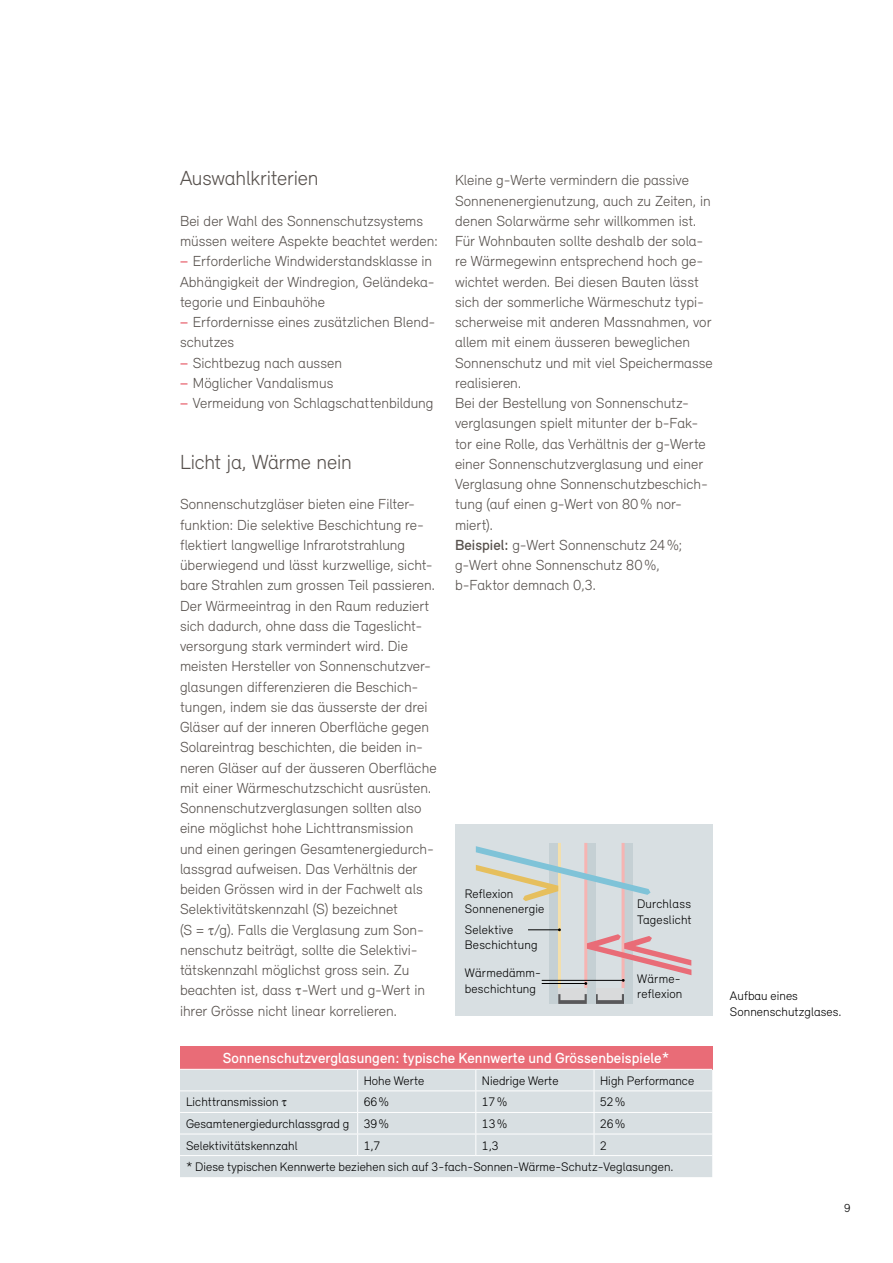
<style>
.page{position:relative;width:893px;height:1263px;background:#fff}
.page>*{position:absolute;margin:0;border:0;box-sizing:border-box;transform-origin:0 0}
.t1{font:300 21px "Relevant";letter-spacing:-.01em;color:#57514d}
.t2{font:300 15px/20.2px "Relevant";color:#57514d}
.t3{font:500 15px "Relevant";letter-spacing:.005em;color:#fff}
.t4{font:300 12.75px/15.3px "Relevant";letter-spacing:.005em;color:#000}
.t5{font:300 12px "Relevant";color:#000}
.s1{font-weight:500;color:#e96c77}
.s2{font-weight:500}
</style>
<div class="page">
<div style="left:180px;top:1046px;width:532px;height:23px;background:#e96c77"></div>
<div style="left:180px;top:1070px;width:532px;height:107px;background:#d8dfe2"></div>
<hr style="left:180px;top:1090px;width:178px;height:1px;background:#fff">
<hr style="left:358px;top:1090px;width:118px;height:1px;background:#fff">
<hr style="left:476px;top:1090px;width:118px;height:1px;background:#fff">
<hr style="left:594px;top:1090px;width:118px;height:1px;background:#fff">
<hr style="left:180px;top:1112px;width:178px;height:1px;background:#fff">
<hr style="left:358px;top:1112px;width:118px;height:1px;background:#fff">
<hr style="left:476px;top:1112px;width:118px;height:1px;background:#fff">
<hr style="left:594px;top:1112px;width:118px;height:1px;background:#fff">
<hr style="left:180px;top:1134px;width:178px;height:1px;background:#fff">
<hr style="left:358px;top:1134px;width:118px;height:1px;background:#fff">
<svg style="left:357px;top:1070px;width:1px;height:85px"></svg>
<hr style="left:476px;top:1134px;width:118px;height:1px;background:#fff">
<svg style="left:475px;top:1070px;width:1px;height:85px"></svg>
<hr style="left:594px;top:1134px;width:118px;height:1px;background:#fff">
<svg style="left:594px;top:1070px;width:1px;height:85px"></svg>
<hr style="left:180px;top:1155px;width:178px;height:1px;background:#fff">
<hr style="left:358px;top:1155px;width:118px;height:1px;background:#fff">
<hr style="left:476px;top:1155px;width:118px;height:1px;background:#fff">
<hr style="left:594px;top:1155px;width:118px;height:1px;background:#fff">
<div style="left:455px;top:824px;width:258px;height:191px;background:#d8dfe2"></div>
<div style="left:558px;top:988px;width:29px;height:16px;background:#d9dadb"></div>
<svg style="left:558px;top:994px;width:29px;height:10px"></svg>
<div style="left:596px;top:988px;width:28px;height:16px;background:#d9dadb"></div>
<svg style="left:596px;top:994px;width:28px;height:10px"></svg>
<div style="left:550px;top:843px;width:8px;height:161px;background:#c5d0d4"></div>
<div style="left:587px;top:843px;width:9px;height:161px;background:#c5d0d4"></div>
<div style="left:624px;top:843px;width:9px;height:161px;background:#c5d0d4"></div>
<hr style="left:558px;top:843px;width:3px;height:145px;background:#f4e0ab">
<hr style="left:622px;top:843px;width:3px;height:145px;background:#f6b4b2">
<hr style="left:584px;top:843px;width:3px;height:145px;background:#f6b4b2">
<svg style="left:476px;top:846px;width:175px;height:55px"></svg>
<hr style="left:528px;top:929px;width:31px;height:1px;background:#000">
<hr style="left:542px;top:980px;width:81px;height:1px;background:#000">
<hr style="left:542px;top:983px;width:44px;height:1px;background:#000">
<svg style="left:584px;top:934px;width:107px;height:51px"></svg>
<svg style="left:282px;top:1101px;width:4px;height:5px"></svg>
<h1 class="t1" style="left:180px;top:167px;width:140px">Auswahlkriterien</h1>
<p class="t2" style="left:180px;top:211px;width:259px">Bei der Wahl des Sonnenschutzsystems müssen weitere Aspekte beachtet werden: <span class="s1">−</span> Erforderliche Windwiderstandsklasse in Abhängigkeit der Windregion, Geländeka&shy;tegorie und Einbauhöhe<br><span class="s1">−</span> Erfordernisse eines zusätzlichen Blend&shy;schutzes<br><span class="s1">−</span> Sichtbezug nach aussen<br><span class="s1">−</span> Möglicher Vandalismus<br><span class="s1">−</span> Vermeidung von Schlagschattenbildung</p>
<h1 class="t1" style="left:180px;top:450px;width:173px">Licht ja, Wärme nein</h1>
<p class="t2" style="left:180px;top:494px;width:258px">Sonnenschutzgläser bieten eine Filter&shy;funktion: Die selektive Beschichtung re&shy;flektiert langwellige Infrarotstrahlung überwiegend und lässt kurzwellige, sicht&shy;bare Strahlen zum grossen Teil passieren.<br>Der Wärmeeintrag in den Raum reduziert sich dadurch, ohne dass die Tageslicht&shy;versorgung stark vermindert wird. Die meisten Hersteller von Sonnenschutzver&shy;glasungen differenzieren die Beschich&shy;tungen, indem sie das äusserste der drei Gläser auf der inneren Oberfläche gegen Solareintrag beschichten, die beiden in&shy;neren Gläser auf der äusseren Oberfläche mit einer Wärmeschutzschicht ausrüsten.<br>Sonnenschutzverglasungen sollten also eine möglichst hohe Lichttransmission und einen geringen Gesamtenergiedurch&shy;lassgrad aufweisen. Das Verhältnis der beiden Grössen wird in der Fachwelt als Selektivitätskennzahl (S) bezeichnet<br>(S = /g). Falls die Verglasung zum Son&shy;nenschutz beiträgt, sollte die Selektivi&shy;tätskennzahl möglichst gross sein. Zu beachten ist, dass -Wert und g-Wert in ihrer Grösse nicht linear korrelieren.</p>
<p class="t2" style="left:455px;top:170px;width:259px">Kleine g-Werte vermindern die passive Sonnenenergienutzung, auch zu Zeiten, in denen Solarwärme sehr willkommen ist.<br>Für Wohnbauten sollte deshalb der sola&shy;re Wärmegewinn entsprechend hoch ge&shy;wichtet werden. Bei diesen Bauten lässt sich der sommerliche Wärmeschutz typi&shy;scherweise mit anderen Massnahmen, vor allem mit einem äusseren beweglichen Sonnenschutz und mit viel Speichermasse realisieren.<br>Bei der Bestellung von Sonnenschutz&shy;verglasungen spielt mitunter der b-Fak&shy;tor eine Rolle, das Verhältnis der g-Werte einer Sonnenschutzverglasung und einer Verglasung ohne Sonnenschutzbeschich&shy;tung (auf einen g-Wert von 80 % nor&shy;miert).<br><span class="s2">Beispiel:</span> g-Wert Sonnenschutz 24 %; g-Wert ohne Sonnenschutz 80 %, b-Faktor demnach 0,3.</p>
<p class="t4" style="left:465px;top:887px;width:81px">Reflexion<br>Sonnenenergie</p>
<p class="t4" style="left:465px;top:923px;width:74px">Selektive<br>Beschichtung</p>
<p class="t4" style="left:465px;top:966px;width:78px">Wärmedämm&shy;beschichtung</p>
<p class="t4" style="left:637px;top:897px;width:56px">Durchlass<br>Tageslicht</p>
<p class="t4" style="left:637px;top:972px;width:47px">Wärme&shy;reflexion</p>
<p class="t3" style="left:223px;top:1052px;width:448px">Sonnenschutzverglasungen: typische Kennwerte und Grössenbeispiele*</p>
<p class="t4" style="left:364px;top:1073px;width:62px">Hohe Werte</p>
<p class="t4" style="left:482px;top:1073px;width:78px">Niedrige Werte</p>
<p class="t4" style="left:600px;top:1073px;width:96px">High Performance</p>
<p class="t4" style="left:186px;top:1094px;width:94px">Lichttransmission</p>
<p class="t4" style="left:364px;top:1094px;width:27px">66 %</p>
<p class="t4" style="left:482px;top:1094px;width:27px">17 %</p>
<p class="t4" style="left:600px;top:1094px;width:27px">52 %</p>
<p class="t4" style="left:186px;top:1116px;width:204px">Gesamtenergiedurchlassgrad g 39 %</p>
<p class="t4" style="left:482px;top:1116px;width:27px">13 %</p>
<p class="t4" style="left:600px;top:1116px;width:27px">26 %</p>
<p class="t4" style="left:186px;top:1138px;width:113px">Selektivitätskennzahl</p>
<p class="t4" style="left:364px;top:1138px;width:18px">1,7</p>
<p class="t4" style="left:482px;top:1138px;width:18px">1,3</p>
<p class="t4" style="left:186px;top:1134px;width:489px;line-height:21.6px;text-indent:414px">2<br>* Diese typischen Kennwerte beziehen sich auf 3-fach-Sonnen-Wärme-Schutz-Veglasungen.</p>
<p class="t4" style="left:730px;top:988px;width:113px">Aufbau eines<br>Sonnenschutzglases.</p>
<p class="t5" style="left:844px;top:1202px;width:8px">9</p>
</div>
